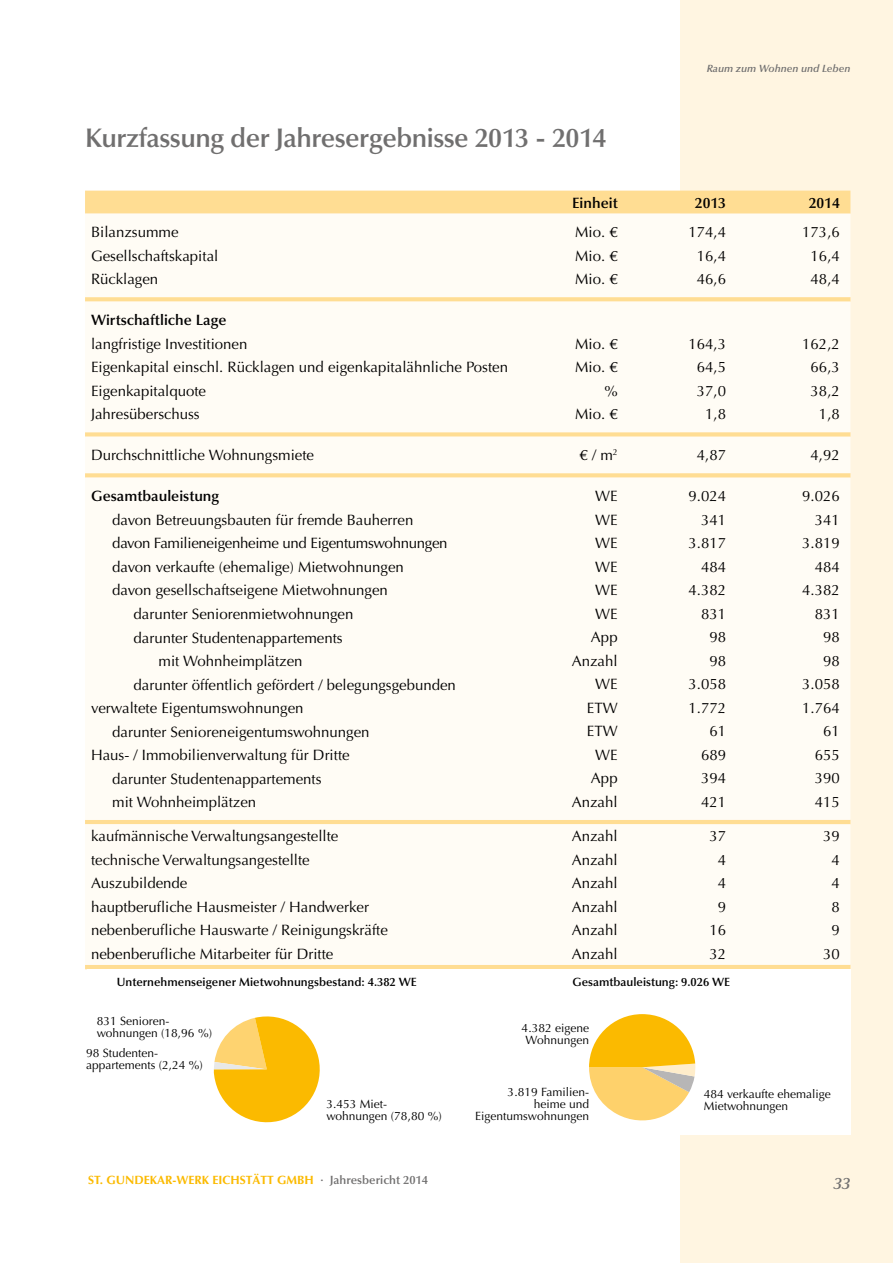
<style>
.page{position:relative;width:893px;height:1263px;background:#fff}
.page>*{position:absolute;margin:0;border:0;box-sizing:border-box;transform-origin:0 0}
.t1{font:600 27px "Optima";letter-spacing:-.02em;color:#706f6f}
.t2{font:italic 600 16.5px "Optima";color:#706f6f}
.t3{font:15px/23.5px "Optima";color:#000;text-align:right}
.t4{font:600 15px "Optima";color:#000}
.t5{font:15px "Optima";letter-spacing:-.02em;color:#000}
.t6{font:12px/12px "Optima";color:#000}
.t7{font:600 12px "Optima";color:#000}
.t8{font:700 12px "Optima";color:#fbba00}
.t9{font:italic 600 10.5px "Optima";color:#706f6f}
.s1{font-weight:600;color:#706f6f}
</style>
<div class="page">
<div style="left:680px;top:0;width:213px;height:1263px;background:#fff5e1"></div>
<div style="left:85px;top:191px;width:765px;height:778px;background:#ffdd93"></div>
<div style="left:85px;top:214px;width:765px;height:751px;background:#fffcf5"></div>
<div style="left:87px;top:969px;width:763px;height:166px;background:#fff"></div>
<svg style="left:214px;top:1016px;width:106px;height:107px"></svg>
<svg style="left:589px;top:1014px;width:106px;height:107px"></svg>
<h1 class="t1" style="left:85px;top:122px;width:523px">Kurzfassung der Jahresergebnisse 2013 - 2014</h1>
<p class="t9" style="left:707px;top:62px;width:145px">Raum zum Wohnen und Leben</p>
<p class="t4" style="left:572px;top:194px;width:47px">Einheit</p>
<p class="t4" style="left:695px;top:194px;width:33px">2013</p>
<p class="t4" style="left:809px;top:194px;width:33px">2014</p>
<p class="t3" style="left:91px;top:221px;width:129px;text-align:left">Bilanzsumme<br>Gesellschaftskapital<br>Rücklagen</p>
<p class="t3" style="left:575px;top:221px;width:44px;text-align:justify">Mio. € Mio. € Mio. €</p>
<p class="t3" style="left:688px;top:221px;width:39px;text-align:center">174,4<br>16,4<br>46,6</p>
<p class="t3" style="left:802px;top:221px;width:39px;text-align:center">173,6<br>16,4<br>48,4</p>
<p class="t4" style="left:91px;top:312px;width:137px">Wirtschaftliche Lage</p>
<p class="t3" style="left:91px;top:332px;width:419px;text-align:left">langfristige Investitionen<br>Eigenkapital einschl. Rücklagen und eigenkapitalähnliche Posten Eigenkapitalquote<br>Jahresüberschuss</p>
<p class="t3" style="left:575px;top:332px;width:44px">Mio. €<br>Mio. € %<br>Mio. €</p>
<p class="t3" style="left:688px;top:332px;width:39px">164,3<br>64,5<br>37,0<br>1,8</p>
<p class="t3" style="left:802px;top:332px;width:39px">162,2<br>66,3<br>38,2<br>1,8</p>
<p class="t3" style="left:91px;top:444px;width:224px">Durchschnittliche Wohnungsmiete</p>
<p class="t3" style="left:579px;top:444px;width:40px">€ / m<sup>2</sup></p>
<p class="t3" style="left:697px;top:444px;width:31px">4,87</p>
<p class="t3" style="left:811px;top:444px;width:31px">4,92</p>
<p class="t4" style="left:91px;top:488px;width:130px">Gesamtbauleistung</p>
<p class="t3" style="left:112px;top:508px;width:303px">davon Betreuungsbauten für fremde Bauherren</p>
<p class="t5" style="left:112px;top:535px;width:337px">davon Familieneigenheime und Eigentumswohnungen</p>
<p class="t3" style="left:112px;top:555px;width:293px">davon verkaufte (ehemalige) Mietwohnungen</p>
<p class="t3" style="left:112px;top:579px;width:277px">davon gesellschaftseigene Mietwohnungen</p>
<p class="t3" style="left:134px;top:602px;width:221px">darunter Seniorenmietwohnungen</p>
<p class="t3" style="left:134px;top:626px;width:211px">darunter Studentenappartements</p>
<p class="t3" style="left:159px;top:649px;width:145px">mit Wohnheimplätzen</p>
<p class="t3" style="left:134px;top:673px;width:324px">darunter öffentlich gefördert / belegungsgebunden</p>
<p class="t3" style="left:91px;top:696px;width:214px">verwaltete Eigentumswohnungen</p>
<p class="t3" style="left:112px;top:720px;width:259px">darunter Senioreneigentumswohnungen</p>
<p class="t3" style="left:91px;top:743px;width:260px">Haus- / Immobilienverwaltung für Dritte</p>
<p class="t3" style="left:112px;top:767px;width:211px">darunter Studentenappartements</p>
<p class="t3" style="left:112px;top:790px;width:145px">mit Wohnheimplätzen</p>
<p class="t3" style="left:572px;top:485px;width:47px">WE<br>WE<br>WE<br>WE<br>WE<br>WE<br>App<br>Anzahl<br>WE<br>ETW<br>ETW<br>WE<br>App<br>Anzahl</p>
<p class="t3" style="left:688px;top:485px;width:39px">9.024<br>341<br>3.817<br>484<br>4.382<br>831<br>98<br>98<br>3.058<br>1.772<br>61<br>689<br>394<br>421</p>
<p class="t3" style="left:802px;top:485px;width:39px">9.026<br>341<br>3.819<br>484<br>4.382<br>831<br>98<br>98<br>3.058<br>1.764<br>61<br>655<br>390<br>415</p>
<p class="t3" style="left:91px;top:825px;width:298px;text-align:left">kaufmännische Verwaltungsangestellte technische Verwaltungsangestellte Auszubildende<br>hauptberufliche Hausmeister / Handwerker nebenberufliche Hauswarte / Reinigungskräfte nebenberufliche Mitarbeiter für Dritte</p>
<p class="t3" style="left:572px;top:825px;width:47px;text-align:justify">Anzahl Anzahl Anzahl Anzahl Anzahl Anzahl</p>
<p class="t3" style="left:709px;top:825px;width:18px;text-align:center">37<br>4<br>4<br>9<br>16<br>32</p>
<p class="t3" style="left:823px;top:825px;width:18px;text-align:center">39<br>4<br>4<br>8<br>9<br>30</p>
<p class="t7" style="left:117px;top:975px;width:301px">Unternehmenseigener Mietwohnungsbestand: 4.382 WE</p>
<p class="t7" style="left:572px;top:975px;width:159px">Gesamtbauleistung: 9.026 WE</p>
<p class="t6" style="left:522px;top:1022px;width:69px;text-align:center">4.382 eigene<br>Wohnungen</p>
<p class="t6" style="left:475px;top:1086px;width:115px;text-align:right">3.819 Familien&shy;heime und<br>Eigentumswohnungen</p>
<p class="t6" style="left:97px;top:1015px;width:117px">831 Senioren&shy;wohnungen (18,96 %)</p>
<p class="t6" style="left:86px;top:1047px;width:118px">98 Studenten&shy;appartements (2,24 %)</p>
<p class="t6" style="left:326px;top:1098px;width:117px">3.453 Miet&shy;wohnungen (78,80 %)</p>
<p class="t6" style="left:704px;top:1088px;width:129px">484 verkaufte ehemalige<br>Mietwohnungen</p>
<p class="t8" style="left:88px;top:1173px;width:341px">ST. GUNDEKAR-WERK EICHSTÄTT GMBH <span class="s1">· Jahresbericht 2014</span></p>
<p class="t2" style="left:833px;top:1174px;width:19px">33</p>
</div>
